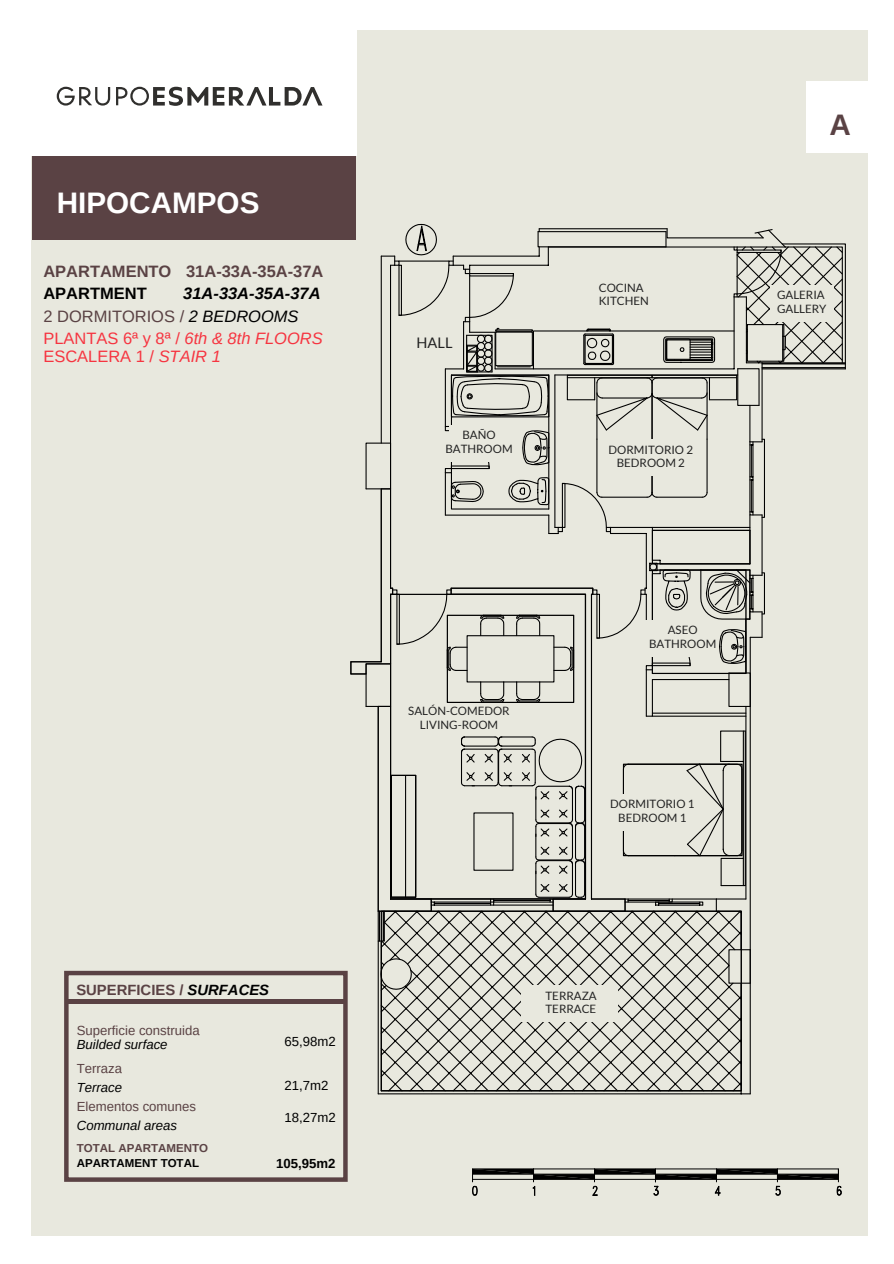
<style>
.page{position:relative;width:894px;height:1264px;background:#fff}
.page>*{position:absolute;margin:0;border:0;box-sizing:border-box;transform-origin:0 0}
.t1{font:700 29.7px "Arimo";color:#fff}
.t2{font:700 29.7px "Arimo";color:#5a4244}
.t3{font:16.5px/18px "Arimo";color:#f63440}
.t4{font:700 16.5px/21.5px "Arimo";color:#5a4244}
.t5{font:16.5px "Arimo";color:#5a4244}
.t6{font:italic 700 16.5px "Arimo";color:#000}
.t7{font:700 14.85px "Arimo";color:#5a4244}
.t8{font:14.55px "Lato";color:#222}
.t9{font:13.2px/14.5px "Arimo";color:#5a4244}
.t10{font:italic 13.2px "Arimo";color:#000}
.t11{font:13.2px "Arimo";color:#000}
.t12{font:700 13.2px "Arimo";color:#000}
.t13{font:11.55px/13.5px "Lato";color:#222;text-align:center}
.t14{font:700 11.55px/14.5px "Arimo";color:#5a4244}
.s1{color:#000}
.s2{font-style:italic;color:#000}
.s3{font-style:italic}
</style>
<div class="page">
<div style="left:31px;top:30px;width:836px;height:1204px;background:#e8e8de"></div>
<div style="left:32px;top:156px;width:323px;height:84px;background:#5a4244"></div>
<div style="left:7px;top:7px;width:349px;height:149px;background:#fff"></div>
<svg style="left:64px;top:970px;width:283px;height:211px"></svg>
<hr style="left:69px;top:999px;width:276px;height:4px;background:#5a4244">
<svg style="left:380px;top:984px;width:362px;height:108px"></svg>
<hr style="left:740px;top:983px;width:1px;height:110px;background:#000">
<hr style="left:749px;top:637px;width:1px;height:456px;background:#000">
<hr style="left:377px;top:911px;width:1px;height:182px;background:#000">
<hr style="left:381px;top:1090px;width:360px;height:1px;background:#000">
<hr style="left:378px;top:1093px;width:363px;height:1px;background:#000">
<hr style="left:380px;top:940px;width:1px;height:150px;background:#000">
<svg style="left:380px;top:984px;width:32px;height:6px"></svg>
<svg style="left:377px;top:942px;width:374px;height:42px"></svg>
<svg style="left:350px;top:223px;width:496px;height:719px"></svg>
<svg style="left:450px;top:587px;width:176px;height:325px"></svg>
<hr style="left:651px;top:627px;width:1px;height:38px;background:#000">
<hr style="left:451px;top:430px;width:1px;height:38px;background:#000">
<hr style="left:399px;top:260px;width:50px;height:1px;background:#000">
<hr style="left:469px;top:276px;width:1px;height:41px;background:#000">
<div style="left:521px;top:985px;width:96px;height:37px;background:#e8e8de"></div>
<div style="left:589px;top:277px;width:70px;height:37px;background:#e8e8de"></div>
<div style="left:449px;top:425px;width:64px;height:36px;background:#e8e8de"></div>
<div style="left:645px;top:620px;width:71px;height:36px;background:#e8e8de"></div>
<div style="left:603px;top:794px;width:96px;height:36px;background:#e8e8de"></div>
<div style="left:601px;top:439px;width:97px;height:36px;background:#e8e8de"></div>
<div style="left:769px;top:285px;width:64px;height:36px;background:#e8e8de"></div>
<div style="left:805px;top:82px;width:88px;height:71px;background:#fff"></div>
<svg style="left:472px;top:1168px;width:369px;height:27px"></svg>
<svg style="left:57px;top:87px;width:53px;height:19px"></svg>
<svg style="left:116px;top:87px;width:206px;height:19px"></svg>
<p class="t1" style="left:57px;top:186px;width:204px">HIPOCAMPOS</p>
<p class="t4" style="left:43px;top:261px;width:281px">APARTAMENTO 31A-33A-35A-37A<br><span class="s1">APARTMENT</span></p>
<p class="t6" style="left:183px;top:284px;width:139px">31A-33A-35A-37A</p>
<p class="t5" style="left:43px;top:307px;width:256px">2 DORMITORIOS / <span class="s2">2 BEDROOMS</span></p>
<p class="t3" style="left:43px;top:329px;width:281px">PLANTAS 6ª y 8ª / <span class="s3">6th &amp; 8th FLOORS<br></span>ESCALERA 1 / <span class="s3">STAIR 1</span></p>
<p class="t7" style="left:76px;top:981px;width:194px">SUPERFICIES / <span class="s2">SURFACES</span></p>
<p class="t9" style="left:77px;top:1022px;width:124px">Superficie construida<br><span class="s2">Builded surface</span></p>
<p class="t9" style="left:77px;top:1060px;width:47px">Terraza</p>
<p class="t10" style="left:77px;top:1079px;width:47px">Terrace</p>
<p class="t9" style="left:77px;top:1098px;width:121px">Elementos comunes</p>
<p class="t10" style="left:77px;top:1117px;width:102px">Communal areas</p>
<p class="t11" style="left:284px;top:1033px;width:53px">65,98m2</p>
<p class="t11" style="left:284px;top:1077px;width:45px">21,7m2</p>
<p class="t11" style="left:284px;top:1110px;width:53px">18,27m2</p>
<p class="t14" style="left:77px;top:1140px;width:133px">TOTAL APARTAMENTO<br><span class="s1">APARTAMENT TOTAL</span></p>
<p class="t12" style="left:276px;top:1155px;width:61px">105,95m2</p>
<p class="t8" style="left:416px;top:333px;width:37px">HALL</p>
<p class="t13" style="left:445px;top:428px;width:69px">BAÑO<br>BATHROOM</p>
<p class="t13" style="left:408px;top:704px;width:103px">SALÓN-COMEDOR<br>LIVING-ROOM</p>
<p class="t13" style="left:598px;top:281px;width:52px;text-align:left">COCINA<br>KITCHEN</p>
<p class="t13" style="left:608px;top:442px;width:86px">DORMITORIO 2<br>BEDROOM 2</p>
<p class="t2" style="left:829px;top:108px;width:23px">A</p>
<p class="t13" style="left:776px;top:288px;width:51px;text-align:left">GALERIA<br>GALLERY</p>
<p class="t13" style="left:649px;top:623px;width:69px">ASEO<br>BATHROOM</p>
<p class="t13" style="left:610px;top:797px;width:86px">DORMITORIO 1<br>BEDROOM 1</p>
<p class="t13" style="left:545px;top:988px;width:53px;text-align:left">TERRAZA<br>TERRACE</p>
</div>
